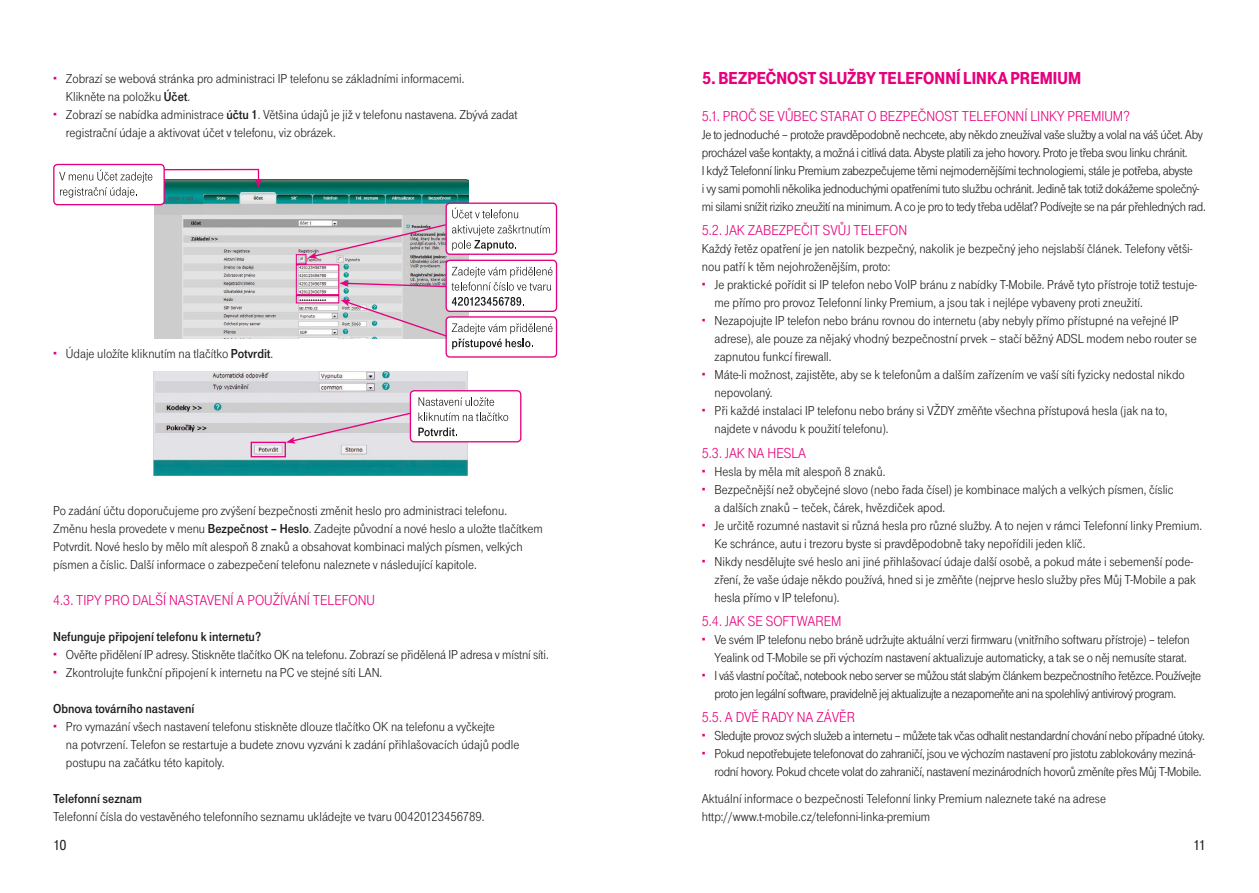
<style>
.page{position:relative;width:1259px;height:893px;background:#fff}
.page>*{position:absolute;margin:0;border:0;box-sizing:border-box;transform-origin:0 0}
.t1{font:18px "Tele Grotesk EE Ultra";color:#e6007d}
.t2{font:15px "Tele Grotesk EE";color:#e6007d}
.t3{font:700 15px "Tele Grotesk EE Semi";color:#1d1d1b}
.t4{font:13.5px/18px "Tele Grotesk EE";color:#1d1d1b}
.t5{font:13.5px/18px "Tele Grotesk EE";letter-spacing:-.025em;color:#1d1d1b}
.t6{font:13.5px/18px "Tele Grotesk EE";letter-spacing:-.03em;color:#1d1d1b}
.t7{font:13.5px "Tele Grotesk EE Bold";color:#1d1d1b}
.s1{font-family:"Tele Grotesk EE Bold"}
</style>
<div class="page">
<img style="left:154px;top:371px;width:313px;height:105px">
<div style="left:251px;top:442px;width:35px;height:15px;border:1px solid #e6007d"></div>
<img style="left:154px;top:180px;width:314px;height:158px">
<svg style="left:165px;top:168px;width:97px;height:20px"></svg>
<div style="left:446px;top:203px;width:110px;height:51px;background:#fff;border-radius:4px"></div>
<div style="left:445px;top:203px;width:112px;height:52px;border:1px solid #e6007d;border-radius:4px"></div>
<div style="left:445px;top:316px;width:112px;height:42px;border:1px solid #e6007d;border-radius:4px"></div>
<svg style="left:295px;top:207px;width:257px;height:142px"></svg>
<svg style="left:286px;top:389px;width:236px;height:55px"></svg>
<div style="left:54px;top:164px;width:110px;height:41px;background:#fff;border-radius:4px"></div>
<div style="left:53px;top:164px;width:112px;height:41px;border:1px solid #e6007d;border-radius:4px"></div>
<svg style="left:59px;top:170px;width:93px;height:28px"></svg>
<p class="t4" style="left:66px;top:69px;width:453px">Zobrazí se webová stránka pro administraci IP telefonu se základními informacemi.<br>Klikněte na položku <span class="s1">Účet</span>.<br>Zobrazí se nabídka administrace <span class="s1">účtu 1</span>. Většina údajů je již v telefonu nastavena. Zbývá zadat registrační údaje a aktivovat účet v telefonu, viz obrázek.</p>
<p class="t4" style="left:66px;top:345px;width:209px">Údaje uložíte kliknutím na tlačítko <span class="s1">Potvrdit</span>.</p>
<p class="t4" style="left:53px;top:502px;width:491px">Po zadání účtu doporučujeme pro zvýšení bezpečnosti změnit heslo pro administraci telefonu.<br>Změnu hesla provedete v menu <span class="s1">Bezpečnost – Heslo</span>. Zadejte původní a nové heslo a uložte tlačítkem Potvrdit. Nové heslo by mělo mít alespoň 8 znaků a obsahovat kombinaci malých písmen, velkých písmen a číslic. Další informace o zabezpečení telefonu naleznete v následující kapitole.</p>
<p class="t2" style="left:53px;top:592px;width:323px">4.3. TIPY PRO DALŠÍ NASTAVENÍ A POUŽÍVÁNÍ TELEFONU</p>
<p class="t7" style="left:53px;top:629px;width:209px">Nefunguje připojení telefonu k internetu?</p>
<p class="t4" style="left:66px;top:646px;width:484px">Ověřte přidělení IP adresy. Stiskněte tlačítko OK na telefonu. Zobrazí se přidělená IP adresa v místní síti.<br>Zkontrolujte funkční připojení k internetu na PC ve stejné síti LAN.</p>
<p class="t7" style="left:53px;top:701px;width:143px">Obnova továrního nastavení</p>
<p class="t4" style="left:66px;top:718px;width:455px">Pro vymazání všech nastavení telefonu stiskněte dlouze tlačítko OK na telefonu a vyčkejte<br>na potvrzení. Telefon se restartuje a budete znovu vyzváni k zadání přihlašovacích údajů podle postupu na začátku této kapitoly.</p>
<p class="t7" style="left:53px;top:791px;width:90px">Telefonní seznam</p>
<p class="t4" style="left:53px;top:808px;width:433px">Telefonní čísla do vestavěného telefonního seznamu ukládejte ve tvaru 00420123456789.</p>
<h1 class="t1" style="left:702px;top:68px;width:380px">5. BEZPEČNOST SLUŽBY TELEFONNÍ LINKA PREMIUM</h1>
<p class="t2" style="left:702px;top:108px;width:429px">5.1. PROČ SE VŮBEC STARAT O BEZPEČNOST TELEFONNÍ LINKY PREMIUM?</p>
<p class="t5" style="left:702px;top:126px;width:505px">Je to jednoduché – protože pravděpodobně nechcete, aby někdo zneužíval vaše služby a volal na váš účet. Aby procházel vaše kontakty, a možná i citlivá data. Abyste platili za jeho hovory. Proto je třeba svou linku chránit.<br>I když Telefonní linku Premium zabezpečujeme těmi nejmodernějšími technologiemi, stále je potřeba, abyste<br>i vy sami pomohli několika jednoduchými opatřeními tuto službu ochránit. Jedině tak totiž dokážeme společný&shy;mi silami snížit riziko zneužití na minimum. A co je pro to tedy třeba udělat? Podívejte se na pár přehledných rad.</p>
<p class="t2" style="left:702px;top:222px;width:207px">5.2. JAK ZABEZPEČIT SVŮJ TELEFON</p>
<p class="t4" style="left:702px;top:240px;width:492px">Každý řetěz opatření je jen natolik bezpečný, nakolik je bezpečný jeho nejslabší článek. Telefony větši&shy;nou patří k těm nejohroženějším, proto:</p>
<p class="t4" style="left:714px;top:276px;width:484px">Je praktické pořídit si IP telefon nebo VoIP bránu z nabídky T-Mobile. Právě tyto přístroje totiž testuje&shy;me přímo pro provoz Telefonní linky Premium, a jsou tak i nejlépe vybaveny proti zneužití.<br>Nezapojujte IP telefon nebo bránu rovnou do internetu (aby nebyly přímo přístupné na veřejné IP adrese), ale pouze za nějaký vhodný bezpečnostní prvek – stačí běžný ADSL modem nebo router se zapnutou funkcí firewall.<br>Máte-li možnost, zajistěte, aby se k telefonům a dalším zařízením ve vaší síti fyzicky nedostal nikdo nepovolaný.<br>Při každé instalaci IP telefonu nebo brány si VŽDY změňte všechna přístupová hesla (jak na to, najdete v návodu k použití telefonu).</p>
<p class="t2" style="left:702px;top:444px;width:106px">5.3. JAK NA HESLA</p>
<p class="t4" style="left:714px;top:462px;width:489px">Hesla by měla mít alespoň 8 znaků.<br>Bezpečnější než obyčejné slovo (nebo řada čísel) je kombinace malých a velkých písmen, číslic<br>a dalších znaků – teček, čárek, hvězdiček apod.<br>Je určitě rozumné nastavit si různá hesla pro různé služby. A to nejen v rámci Telefonní linky Premium.<br>Ke schránce, autu i trezoru byste si pravděpodobně taky nepořídili jeden klíč.<br>Nikdy nesdělujte své heslo ani jiné přihlašovací údaje další osobě, a pokud máte i sebemenší pode&shy;zření, že vaše údaje někdo používá, hned si je změňte (nejprve heslo služby přes Můj T-Mobile a pak hesla přímo v IP telefonu).</p>
<p class="t2" style="left:702px;top:613px;width:141px">5.4. JAK SE SOFTWAREM</p>
<p class="t6" style="left:714px;top:631px;width:488px">Ve svém IP telefonu nebo bráně udržujte aktuální verzi firmwaru (vnitřního softwaru přístroje) – telefon Yealink od T-Mobile se při výchozím nastavení aktualizuje automaticky, a tak se o něj nemusíte starat.<br>I váš vlastní počítač, notebook nebo server se můžou stát slabým článkem bezpečnostního řetězce. Používejte proto jen legální software, pravidelně jej aktualizujte a nezapomeňte ani na spolehlivý antivirový program.</p>
<p class="t2" style="left:702px;top:709px;width:155px">5.5. A DVĚ RADY NA ZÁVĚR</p>
<p class="t5" style="left:714px;top:727px;width:492px">Sledujte provoz svých služeb a internetu – můžete tak včas odhalit nestandardní chování nebo případné útoky.<br>Pokud nepotřebujete telefonovat do zahraničí, jsou ve výchozím nastavení pro jistotu zablokovány meziná&shy;rodní hovory. Pokud chcete volat do zahraničí, nastavení mezinárodních hovorů změníte přes Můj T-Mobile.</p>
<p class="t4" style="left:702px;top:790px;width:406px">Aktuální informace o bezpečnosti Telefonní linky Premium naleznete také na adrese http://www.t-mobile.cz/telefonni-linka-premium</p>
<p class="t3" style="left:53px;top:837px;width:15px">10</p>
<p class="t3" style="left:1193px;top:837px;width:14px">11</p>
</div>
